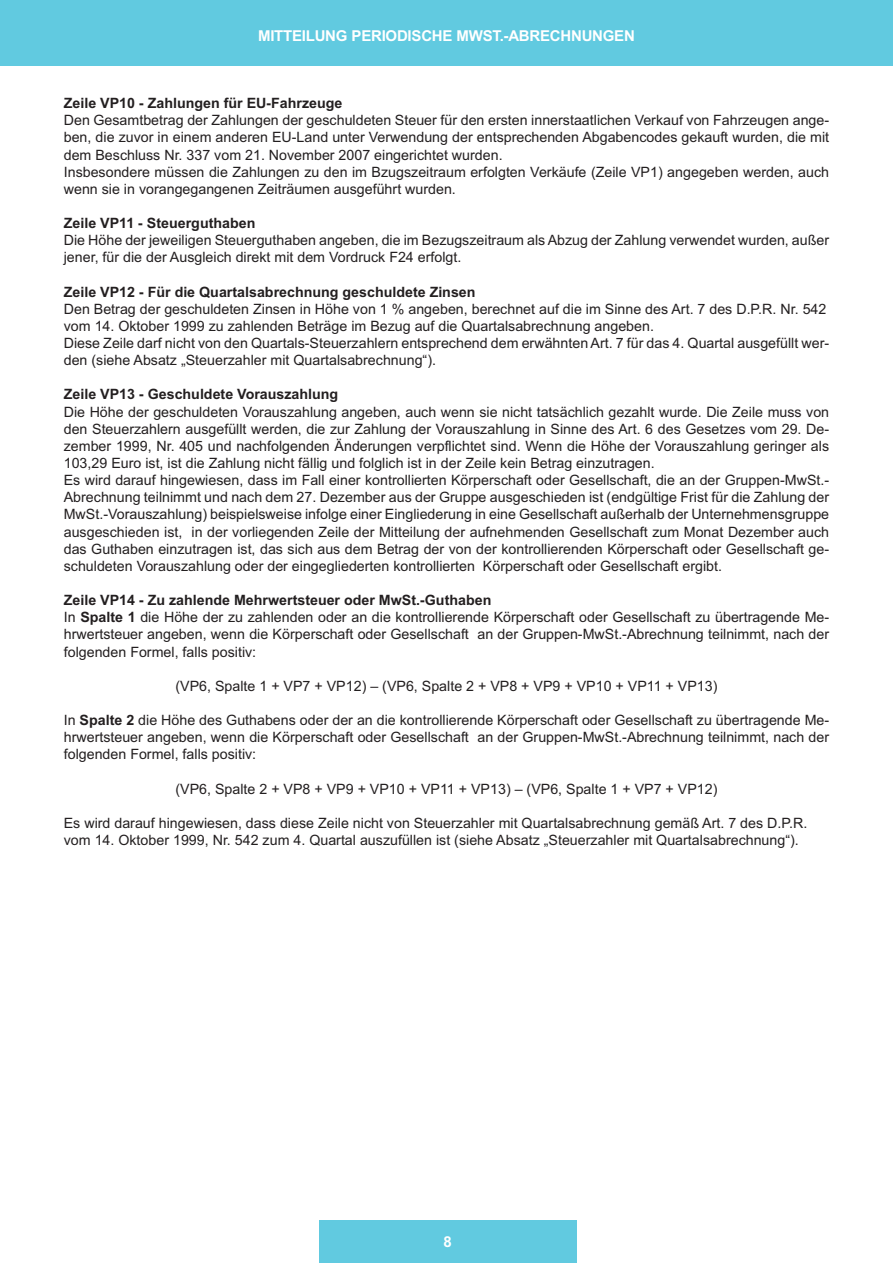
<style>
.page{position:relative;width:893px;height:1263px;background:#fff}
.page>*{position:absolute;margin:0;border:0;box-sizing:border-box;transform-origin:0 0}
.t1{font:700 15px "Arial";letter-spacing:-.015em;color:#fff}
.t2{font:14.25px/17.1px "Arial";color:#231f20}
.t3{font:700 14.25px "Arial";color:#231f20}
.s1{font-weight:700}
</style>
<div class="page">
<div style="left:319px;top:1220px;width:257px;height:43px;background:#61cae0"></div>
<div style="left:0;top:0;width:893px;height:66px;background:#61cae0"></div>
<p class="t1" style="left:258px;top:27px;width:378px">MITTEILUNG PERIODISCHE MWST.-ABRECHNUNGEN</p>
<p class="t3" style="left:64px;top:95px;width:280px">Zeile VP10 - Zahlungen für EU-Fahrzeuge</p>
<p class="t2" style="left:64px;top:112px;width:767px">Den Gesamtbetrag der Zahlungen der geschuldeten Steuer für den ersten innerstaatlichen Verkauf von Fahrzeugen ange&shy;ben, die zuvor in einem anderen EU-Land unter Verwendung der entsprechenden Abgabencodes gekauft wurden, die mit dem Beschluss Nr. 337 vom 21. November 2007 eingerichtet wurden.<br>Insbesondere müssen die Zahlungen zu den im Bzugszeitraum erfolgten Verkäufe (Zeile VP1) angegeben werden, auch wenn sie in vorangegangenen Zeiträumen ausgeführt wurden.</p>
<p class="t3" style="left:64px;top:215px;width:193px">Zeile VP11 - Steuerguthaben</p>
<p class="t2" style="left:64px;top:232px;width:767px">Die Höhe der jeweiligen Steuerguthaben angeben, die im Bezugszeitraum als Abzug der Zahlung verwendet wurden, außer jener, für die der Ausgleich direkt mit dem Vordruck F24 erfolgt.</p>
<p class="t3" style="left:64px;top:283px;width:413px">Zeile VP12 - Für die Quartalsabrechnung geschuldete Zinsen</p>
<p class="t2" style="left:64px;top:300px;width:767px">Den Betrag der geschuldeten Zinsen in Höhe von 1 % angeben, berechnet auf die im Sinne des Art. 7 des D.P.R. Nr. 542 vom 14. Oktober 1999 zu zahlenden Beträge im Bezug auf die Quartalsabrechnung angeben.<br>Diese Zeile darf nicht von den Quartals-Steuerzahlern entsprechend dem erwähnten Art. 7 für das 4. Quartal ausgefüllt wer&shy;den (siehe Absatz „Steuerzahler mit Quartalsabrechnung“).</p>
<p class="t3" style="left:64px;top:386px;width:276px">Zeile VP13 - Geschuldete Vorauszahlung</p>
<p class="t2" style="left:64px;top:403px;width:767px">Die Höhe der geschuldeten Vorauszahlung angeben, auch wenn sie nicht tatsächlich gezahlt wurde. Die Zeile muss von den Steuerzahlern ausgefüllt werden, die zur Zahlung der Vorauszahlung in Sinne des Art. 6 des Gesetzes vom 29. De&shy;zember 1999, Nr. 405 und nachfolgenden Änderungen verpflichtet sind. Wenn die Höhe der Vorauszahlung geringer als 103,29 Euro ist, ist die Zahlung nicht fällig und folglich ist in der Zeile kein Betrag einzutragen.<br>Es wird darauf hingewiesen, dass im Fall einer kontrollierten Körperschaft oder Gesellschaft, die an der Gruppen-MwSt.- Abrechnung teilnimmt und nach dem 27. Dezember aus der Gruppe ausgeschieden ist (endgültige Frist für die Zahlung der MwSt.-Vorauszahlung) beispielsweise infolge einer Eingliederung in eine Gesellschaft außerhalb der Unternehmensgruppe ausgeschieden ist, in der vorliegenden Zeile der Mitteilung der aufnehmenden Gesellschaft zum Monat Dezember auch das Guthaben einzutragen ist, das sich aus dem Betrag der von der kontrollierenden Körperschaft oder Gesellschaft ge&shy;schuldeten Vorauszahlung oder der eingegliederten kontrollierten Körperschaft oder Gesellschaft ergibt.</p>
<p class="t2" style="left:64px;top:592px;width:767px"><span class="s1">Zeile VP14 - Zu zahlende Mehrwertsteuer oder MwSt.-Guthaben<br></span>In <span class="s1">Spalte 1</span> die Höhe der zu zahlenden oder an die kontrollierende Körperschaft oder Gesellschaft zu übertragende Me&shy;hrwertsteuer angeben, wenn die Körperschaft oder Gesellschaft an der Gruppen-MwSt.-Abrechnung teilnimmt, nach der folgenden Formel, falls positiv:</p>
<p class="t2" style="left:175px;top:677px;width:543px">(VP6, Spalte 1 + VP7 + VP12) – (VP6, Spalte 2 + VP8 + VP9 + VP10 + VP11 + VP13)</p>
<p class="t2" style="left:64px;top:711px;width:767px;text-align:justify">In <span class="s1">Spalte 2</span> die Höhe des Guthabens oder der an die kontrollierende Körperschaft oder Gesellschaft zu übertragende Me&shy;hrwertsteuer angeben, wenn die Körperschaft oder Gesellschaft an der Gruppen-MwSt.-Abrechnung teilnimmt, nach der folgenden Formel, falls positiv:</p>
<p class="t2" style="left:175px;top:780px;width:543px">(VP6, Spalte 2 + VP8 + VP9 + VP10 + VP11 + VP13) – (VP6, Spalte 1 + VP7 + VP12)</p>
<p class="t2" style="left:64px;top:814px;width:745px">Es wird darauf hingewiesen, dass diese Zeile nicht von Steuerzahler mit Quartalsabrechnung gemäß Art. 7 des D.P.R. vom 14. Oktober 1999, Nr. 542 zum 4. Quartal auszufüllen ist (siehe Absatz „Steuerzahler mit Quartalsabrechnung“).</p>
<p class="t1" style="left:443px;top:1233px;width:10px">8</p>
</div>
